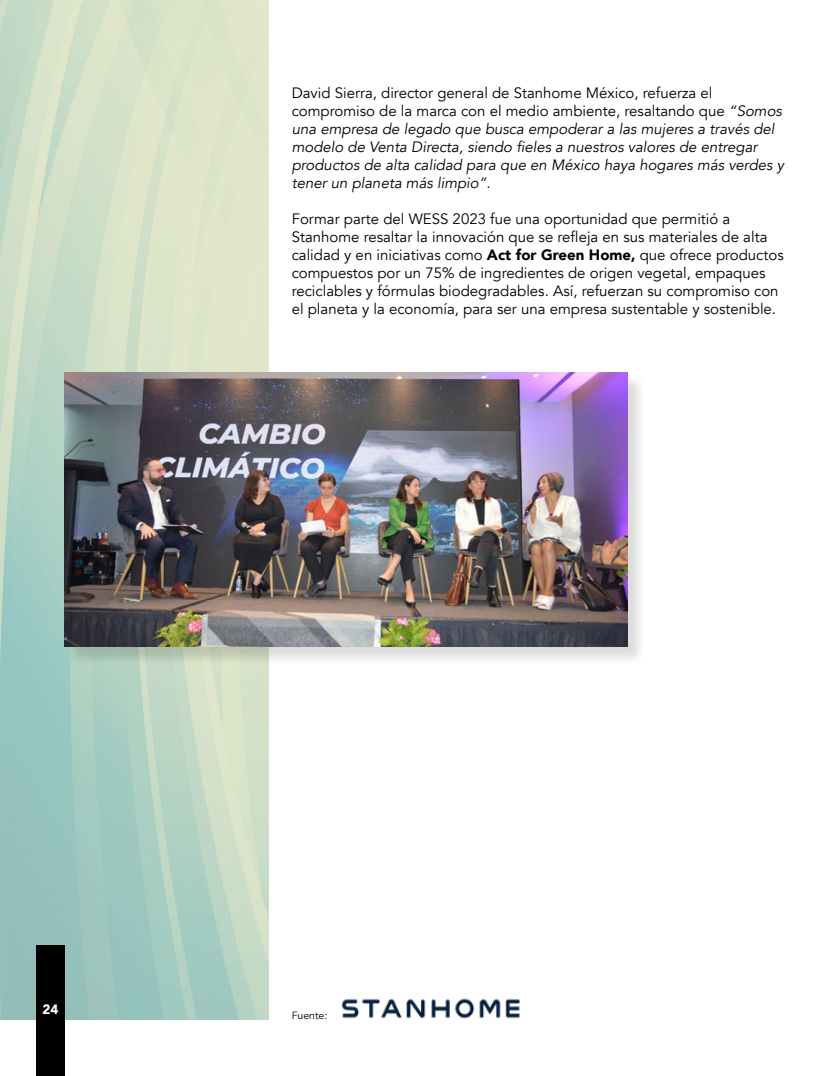
<style>
.page{position:relative;width:830px;height:1076px;background:#fff}
.page>*{position:absolute;margin:0;border:0;box-sizing:border-box;transform-origin:0 0}
.t1{font:15px/18px "Avenir";color:#000001}
.t2{font:italic 15px/18px "Avenir";color:#000001}
.t3{font:900 13.5px "Avenir";color:#fff}
.t4{font:10.5px "Avenir";color:#000001}
.s1{font-style:normal}
.s2{font-weight:900}
</style>
<div class="page">
<img style="left:0;top:0;width:268px;height:1019px">
<div style="left:36px;top:945px;width:29px;height:131px;background:#000001"></div>
<img style="left:341px;top:998px;width:179px;height:21px">
<div style="left:66px;top:374px;width:579px;height:292px;background:#000001;opacity:.14"></div>
<img style="left:65px;top:372px;width:562px;height:275px">
<p class="t2" style="left:291px;top:84px;width:493px"><span class="s1">David Sierra, director general de Stanhome México, refuerza el compromiso de la marca con el medio ambiente, resaltando que</span> “Somos una empresa de legado que busca empoderar a las mujeres a través del modelo de Venta Directa, siendo fieles a nuestros valores de entregar productos de alta calidad para que en México haya hogares más verdes y tener un planeta más limpio”.</p>
<p class="t1" style="left:291px;top:210px;width:493px">Formar parte del WESS 2023 fue una oportunidad que permitió a Stanhome resaltar la innovación que se refleja en sus materiales de alta calidad y en iniciativas como <span class="s2">Act for Green Home,</span> que ofrece productos compuestos por un 75% de ingredientes de origen vegetal, empaques reciclables y fórmulas biodegradables. Así, refuerzan su compromiso con el planeta y la economía, para ser una empresa sustentable y sostenible.</p>
<p class="t3" style="left:42px;top:998px;width:17px">24</p>
<p class="t4" style="left:291px;top:1009px;width:37px">Fuente:</p>
</div>
